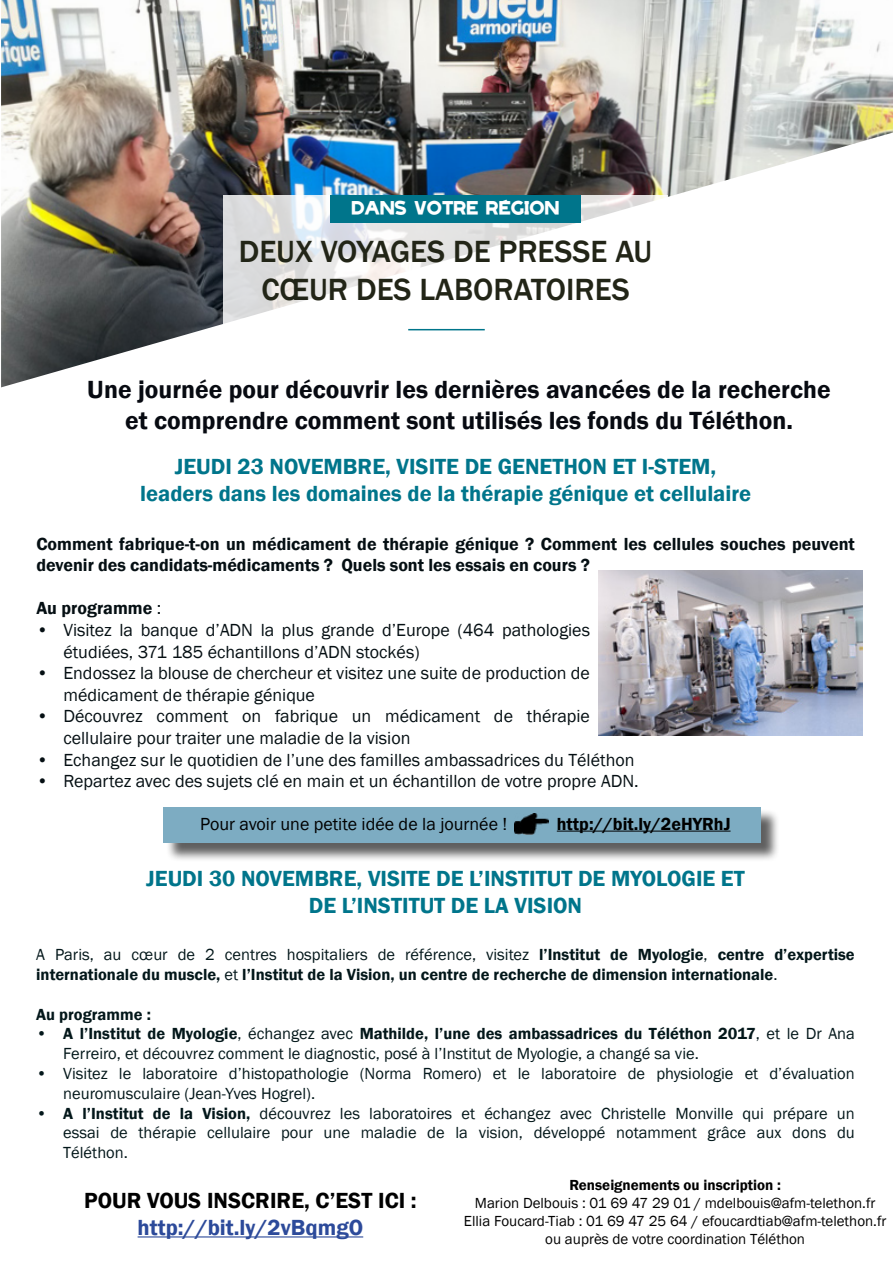
<style>
.page{position:relative;width:893px;height:1263px;background:#fff}
.page>*{position:absolute;margin:0;border:0;box-sizing:border-box;transform-origin:0 0}
.t1{font:500 31.5px/37.8px "Franklin Gothic";color:#222517;text-align:center}
.t2{font:600 25.5px/30.6px "Franklin Gothic";color:#070a11;text-align:center}
.t3{font:600 22.5px/27px "Franklin Gothic";color:#00758b;text-align:center}
.t4{font:600 22.5px "Franklin Gothic";color:#000}
.t5{font:600 22.5px "Franklin Gothic";color:#2c4a9a}
.t6{font:18px/21.6px "Franklin Gothic";color:#050f13}
.t7{font:600 18px/21.6px "Franklin Gothic";color:#050f13}
.t8{font:18px "Franklin Gothic";color:#000}
.t9{font:600 18px "Franklin Gothic";color:#000}
.t10{font:16.5px/19.8px "Franklin Gothic";color:#03171a}
.t11{font:600 16.5px/19.8px "Franklin Gothic";color:#03171a}
.t12{font:15px/18px "Franklin Gothic";color:#000;text-align:center}
.t13{font:600 15px "Franklin Gothic";color:#000}
.t14{font:700 15px "AFM Telethon";color:#fff}
.s1{font-weight:400}
.s2{font-weight:600}
</style>
<div class="page">
<img style="left:1px;top:0;width:892px;height:387px">
<svg style="left:223px;top:195px;width:445px;height:155px"></svg>
<div style="left:330px;top:195px;width:251px;height:28px;background:#00758b"></div>
<hr style="left:408px;top:329px;width:77px;height:1px;background:#00758b">
<hr style="left:138px;top:1236px;width:225px;height:1px;background:#2c4a9a">
<div style="left:166px;top:809px;width:614px;height:53px;background:#000;opacity:.63"></div>
<div style="left:164px;top:807px;width:597px;height:36px;background:#7dacc2"></div>
<hr style="left:557px;top:831px;width:173px;height:1px;background:#000">
<img style="left:514px;top:813px;width:35px;height:21px">
<img style="left:598px;top:571px;width:264px;height:164px">
<p class="t14" style="left:351px;top:202px;width:209px">DANS VOTRE RÉGION</p>
<h1 class="t1" style="left:239px;top:233px;width:415px">DEUX VOYAGES DE PRESSE AU<br>CŒUR DES LABORATOIRES</h1>
<h2 class="t2" style="left:87px;top:374px;width:745px">Une journée pour découvrir les dernières avancées de la recherche et comprendre comment sont utilisés les fonds du Téléthon.</h2>
<h3 class="t3" style="left:140px;top:453px;width:613px">JEUDI 23 NOVEMBRE, VISITE DE GENETHON ET I-STEM, leaders dans les domaines de la thérapie génique et cellulaire</h3>
<p class="t7" style="left:36px;top:533px;width:820px">Comment fabrique-t-on un médicament de thérapie génique ? Comment les cellules souches peuvent devenir des candidats-médicaments ? Quels sont les essais en cours ?</p>
<p class="t7" style="left:36px;top:598px;width:126px">Au programme <span class="s1">:</span></p>
<p class="t6" style="left:63px;top:620px;width:528px;text-indent:-27px">• Visitez la banque d’ADN la plus grande d’Europe (464 pathologies étudiées, 371 185 échantillons d’ADN stockés)</p>
<p class="t6" style="left:63px;top:663px;width:528px;text-indent:-27px">• Endossez la blouse de chercheur et visitez une suite de production de médicament de thérapie génique</p>
<p class="t6" style="left:63px;top:706px;width:528px;text-indent:-27px">• Découvrez comment on fabrique un médicament de thérapie cellulaire pour traiter une maladie de la vision</p>
<p class="t6" style="left:36px;top:749px;width:600px">• Echangez sur le quotidien de l’une des familles ambassadrices du Téléthon</p>
<p class="t6" style="left:36px;top:771px;width:604px">• Repartez avec des sujets clé en main et un échantillon de votre propre ADN.</p>
<p class="t8" style="left:200px;top:812px;width:309px">Pour avoir une petite idée de la journée !</p>
<p class="t9" style="left:557px;top:813px;width:175px">http://bit.ly/2eHYRhJ</p>
<h3 class="t3" style="left:146px;top:866px;width:600px">JEUDI 30 NOVEMBRE, VISITE DE L’INSTITUT DE MYOLOGIE ET<br>DE L’INSTITUT DE LA VISION</h3>
<p class="t11" style="left:36px;top:945px;width:820px"><span class="s1">A Paris, au cœur de 2 centres hospitaliers de référence, visitez</span> l’Institut de Myologie<span class="s1">,</span> centre d’expertise internationale du muscle, <span class="s1">et</span> l’Institut de la Vision, un centre de recherche de dimension internationale<span class="s1">.</span></p>
<p class="t11" style="left:36px;top:1004px;width:116px">Au programme :</p>
<p class="t10" style="left:63px;top:1024px;width:793px;text-indent:-27px"><span class="s2">• A l’Institut de Myologie</span>, échangez avec <span class="s2">Mathilde, l’une des ambassadrices du Téléthon 2017</span>, et le Dr Ana<br>Ferreiro, et découvrez comment le diagnostic, posé à l’Institut de Myologie, a changé sa vie.</p>
<p class="t10" style="left:63px;top:1064px;width:793px;text-indent:-27px">• Visitez le laboratoire d’histopathologie (Norma Romero) et le laboratoire de physiologie et d’évaluation neuromusculaire (Jean-Yves Hogrel).</p>
<p class="t10" style="left:63px;top:1103px;width:793px;text-align:justify;text-indent:-27px"><span class="s2">• A l’Institut de la Vision,</span> découvrez les laboratoires et échangez avec Christelle Monville qui prépare un essai de thérapie cellulaire pour une maladie de la vision, développé notamment grâce aux dons du Téléthon.</p>
<h3 class="t4" style="left:84px;top:1187px;width:334px">POUR VOUS INSCRIRE, C’EST ICI :</h3>
<h3 class="t5" style="left:138px;top:1214px;width:227px">http://bit.ly/2vBqmgO</h3>
<p class="t13" style="left:569px;top:1176px;width:213px">Renseignements ou inscription :</p>
<p class="t12" style="left:464px;top:1195px;width:424px">Marion Delbouis : 01 69 47 29 01 / mdelbouis@afm-telethon.fr<br>Ellia Foucard-Tiab : 01 69 47 25 64 / efoucardtiab@afm-telethon.fr ou auprès de votre coordination Téléthon</p>
</div>
